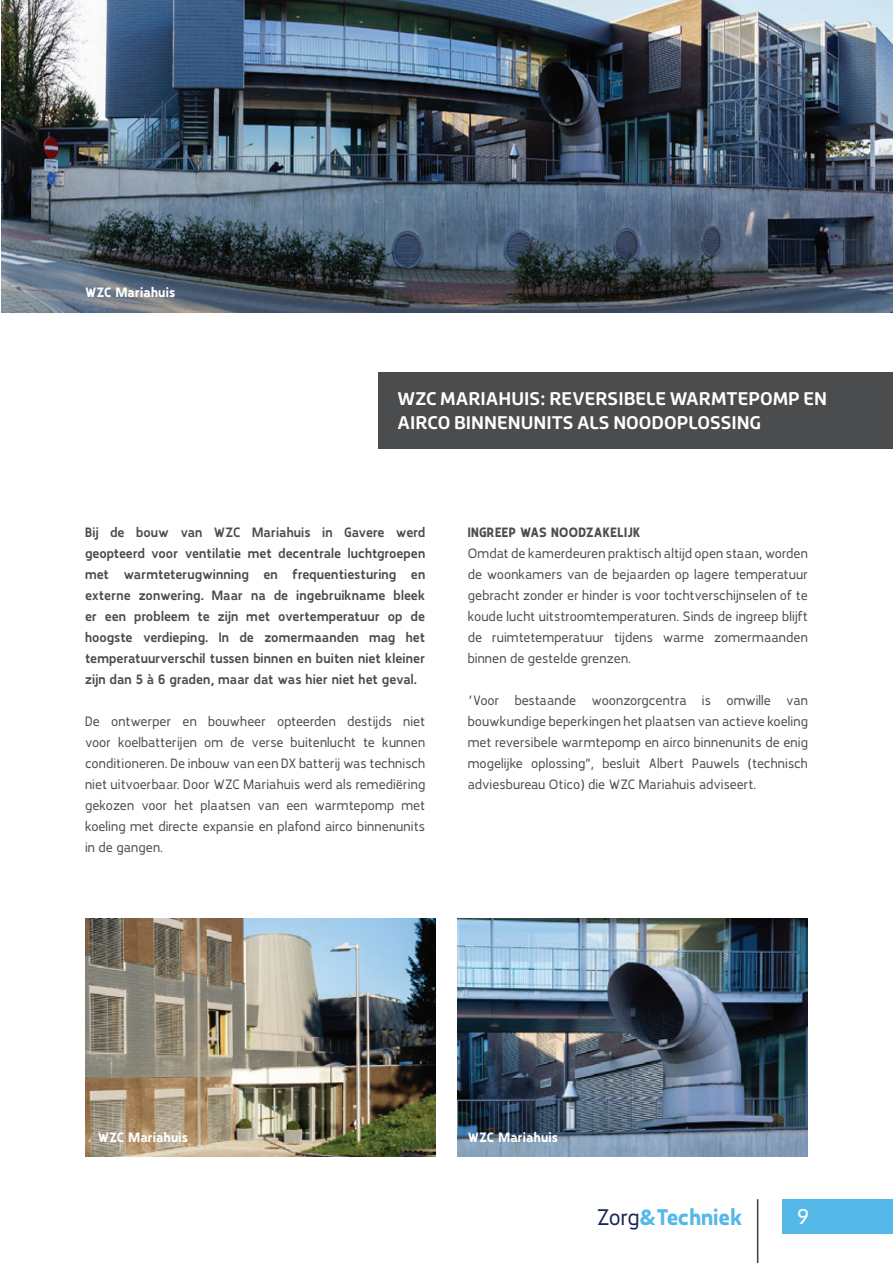
<style>
.page{position:relative;width:893px;height:1263px;background:#fff}
.page>*{position:absolute;margin:0;border:0;box-sizing:border-box;transform-origin:0 0}
.t1{font:700 22.5px "Karlsen";color:#54b8e8}
.t2{font:500 21px "Lato";color:#fff}
.Titel_2{font:700 18px/24px "Roihu";color:#fff}
.body{font:13.5px/21px "Karlsen";letter-spacing:.01em;color:#4b4c4d;text-align:justify}
.body-2{font:600 13.5px/21px "Karlsen";letter-spacing:.01em;color:#4b4c4d;text-align:justify}
.body-3{font:700 13.5px "Karlsen";letter-spacing:.01em;color:#fff}
.body-4{font:700 13.5px "Karlsen";letter-spacing:.02em;color:#4b4c4d}
.s1{font-weight:400;color:#192853}
</style>
<div class="page">
<div style="left:782px;top:1199px;width:111px;height:34px;background:#54b8e8"></div>
<hr style="left:757px;top:1199px;width:1px;height:64px;background:#3e3e3f">
<div style="left:378px;top:372px;width:515px;height:77px;background:#4b4c4d"></div>
<img style="left:1px;top:0;width:892px;height:313px">
<img style="left:458px;top:918px;width:350px;height:239px">
<img style="left:85px;top:918px;width:350px;height:239px">
<p class="body-3" style="left:85px;top:284px;width:92px">WZC Mariahuis</p>
<p class="Titel_2" style="left:398px;top:386px;width:431px">WZC MARIAHUIS: REVERSIBELE WARMTEPOMP EN<br>AIRCO BINNENUNITS ALS NOODOPLOSSING</p>
<p class="body-2" style="left:85px;top:522px;width:342px">Bij de bouw van WZC Mariahuis in Gavere werd geopteerd voor ventilatie met decentrale luchtgroepen met warmteterugwinning en frequentiesturing en externe zonwering. Maar na de ingebruikname bleek er een probleem te zijn met overtemperatuur op de hoogste verdieping. In de zomermaanden mag het temperatuurverschil tussen binnen en buiten niet kleiner zijn dan 5 à 6 graden, maar dat was hier niet het geval.</p>
<p class="body" style="left:85px;top:711px;width:342px">De ontwerper en bouwheer opteerden destijds niet voor koelbatterijen om de verse buitenlucht te kunnen conditioneren. De inbouw van een DX batterij was technisch niet uitvoerbaar. Door WZC Mariahuis werd als remediëring gekozen voor het plaatsen van een warmtepomp met koeling met directe expansie en plafond airco binnenunits in de gangen.</p>
<p class="body-4" style="left:468px;top:523px;width:174px">INGREEP WAS NOODZAKELIJK</p>
<p class="body" style="left:468px;top:543px;width:342px">Omdat de kamerdeuren praktisch altijd open staan, worden de woonkamers van de bejaarden op lagere temperatuur gebracht zonder er hinder is voor tochtverschijnselen of te koude lucht uitstroomtemperaturen. Sinds de ingreep blijft de ruimtetemperatuur tijdens warme zomermaanden binnen de gestelde grenzen.</p>
<p class="body" style="left:468px;top:690px;width:342px">“Voor bestaande woonzorgcentra is omwille van bouwkundige beperkingen het plaatsen van actieve koeling met reversibele warmtepomp en airco binnenunits de enig mogelijke oplossing”, besluit Albert Pauwels (technisch adviesbureau Otico) die WZC Mariahuis adviseert.</p>
<p class="body-3" style="left:98px;top:1128px;width:92px">WZC Mariahuis</p>
<p class="body-3" style="left:468px;top:1128px;width:92px">WZC Mariahuis</p>
<h1 class="t1" style="left:597px;top:1202px;width:147px"><span class="s1">Zorg</span>&amp;Techniek</h1>
<h2 class="t2" style="left:797px;top:1201px;width:14px">9</h2>
</div>
